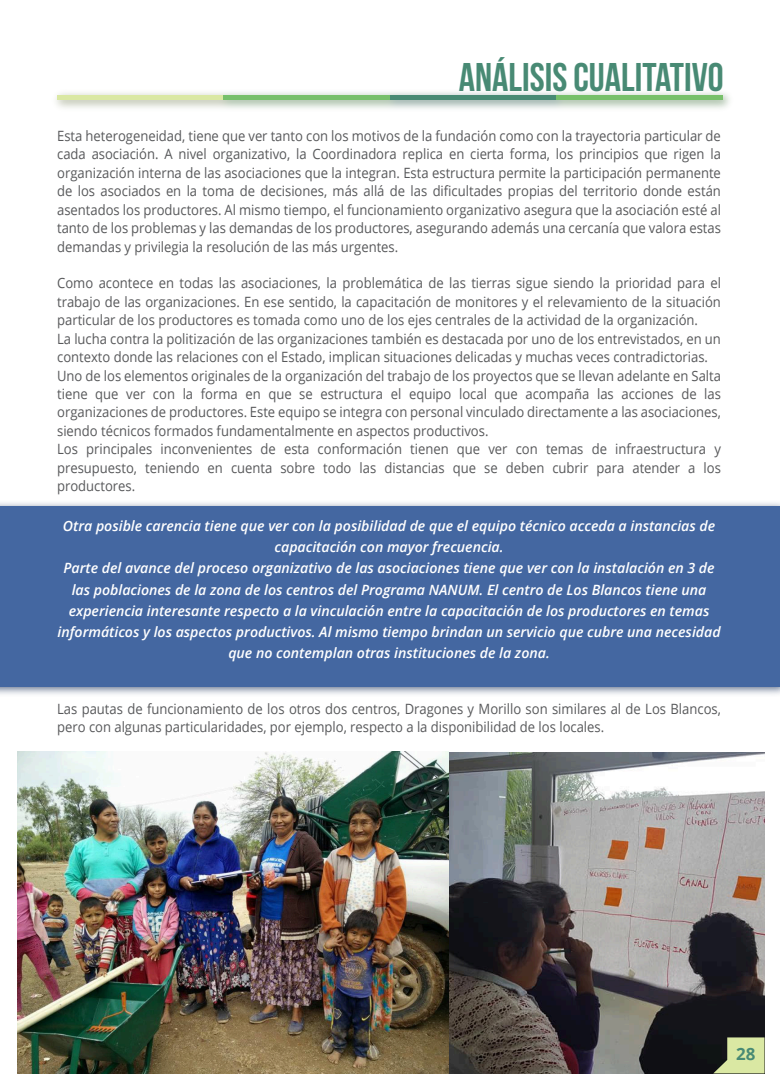
<style>
.page{position:relative;width:780px;height:1088px;background:#fff}
.page>*{position:absolute;margin:0;border:0;box-sizing:border-box;transform-origin:0 0}
.t1{font:700 40px "Bebas Neue";color:#488a74}
.t2{font:700 16.88px "Open Sans";color:#488a74}
.t3{font:14.12px/18.4px "Open Sans";color:#57585a;scale:.92 1}
.t4{font:italic 600 14.12px/21.2px "Open Sans";color:#fff;text-align:center}
</style>
<div class="page">
<img style="left:0;top:502px;width:780px;height:193px">
<div style="left:0;top:506px;width:780px;height:180px;background:#4467a1"></div>
<img style="left:448px;top:752px;width:316px;height:321px">
<img style="left:18px;top:752px;width:430px;height:321px">
<img style="left:56px;top:92px;width:674px;height:17px">
<hr style="left:57px;top:96px;width:166px;height:4px;background:#dae8a3">
<hr style="left:223px;top:96px;width:167px;height:4px;background:#77c06a">
<hr style="left:390px;top:96px;width:166px;height:4px;background:#488a74">
<hr style="left:556px;top:96px;width:166px;height:4px;background:#77c06a">
<svg style="left:713px;top:1037px;width:51px;height:36px;background:#a9b481"></svg>
<h1 class="t1" style="left:459px;top:55px;width:266px">ANÁLISIS CUALITATIVO</h1>
<p class="t3" style="left:57px;top:126px;width:723px;text-align:justify">Esta heterogeneidad, tiene que ver tanto con los motivos de la fundación como con la trayectoria particular de cada asociación. A nivel organizativo, la Coordinadora replica en cierta forma, los principios que rigen la organización interna de las asociaciones que la integran. Esta estructura permite la participación permanente de los asociados en la toma de decisiones, más allá de las dificultades propias del territorio donde están asentados los productores. Al mismo tiempo, el funcionamiento organizativo asegura que la asociación esté al tanto de los problemas y las demandas de los productores, asegurando además una cercanía que valora estas demandas y privilegia la resolución de las más urgentes.</p>
<p class="t3" style="left:57px;top:274px;width:723px">Como acontece en todas las asociaciones, la problemática de las tierras sigue siendo la prioridad para el trabajo de las organizaciones. En ese sentido, la capacitación de monitores y el relevamiento de la situación particular de los productores es tomada como uno de los ejes centrales de la actividad de la organización.<br>La lucha contra la politización de las organizaciones también es destacada por uno de los entrevistados, en un contexto donde las relaciones con el Estado, implican situaciones delicadas y muchas veces contradictorias.<br>Uno de los elementos originales de la organización del trabajo de los proyectos que se llevan adelante en Salta tiene que ver con la forma en que se estructura el equipo local que acompaña las acciones de las organizaciones de productores. Este equipo se integra con personal vinculado directamente a las asociaciones, siendo técnicos formados fundamentalmente en aspectos productivos.<br>Los principales inconvenientes de esta conformación tienen que ver con temas de infraestructura y presupuesto, teniendo en cuenta sobre todo las distancias que se deben cubrir para atender a los productores.</p>
<p class="t4" style="left:57px;top:515px;width:664px">Otra posible carencia tiene que ver con la posibilidad de que el equipo técnico acceda a instancias de capacitación con mayor frecuencia.<br>Parte del avance del proceso organizativo de las asociaciones tiene que ver con la instalación en 3 de las poblaciones de la zona de los centros del Programa NANUM. El centro de Los Blancos tiene una experiencia interesante respecto a la vinculación entre la capacitación de los productores en temas informáticos y los aspectos productivos. Al mismo tiempo brindan un servicio que cubre una necesidad que no contemplan otras instituciones de la zona.</p>
<p class="t3" style="left:57px;top:699px;width:723px">Las pautas de funcionamiento de los otros dos centros, Dragones y Morillo son similares al de Los Blancos, pero con algunas particularidades, por ejemplo, respecto a la disponibilidad de los locales.</p>
<p class="t2" style="left:736px;top:1042px;width:21px">28</p>
</div>
